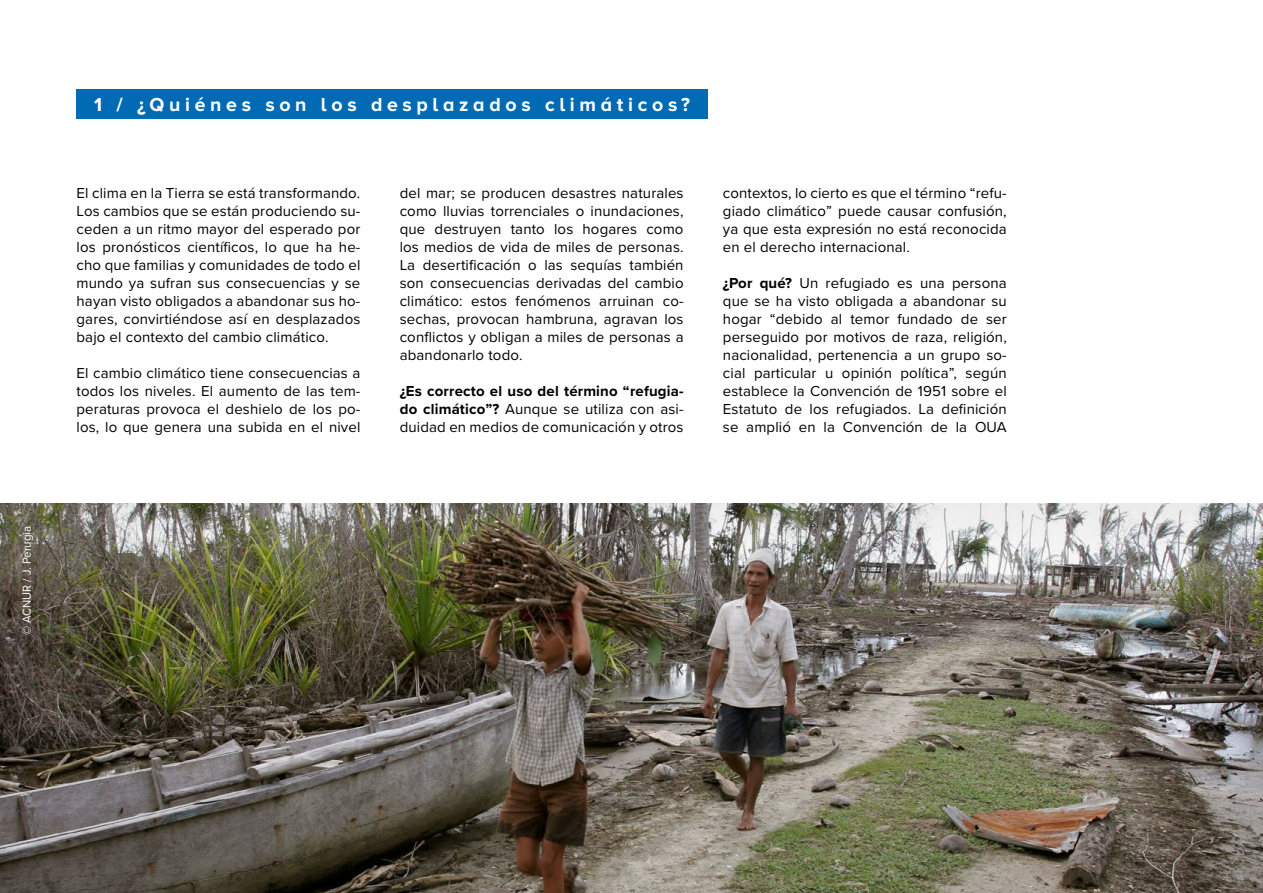
<style>
.page{position:relative;width:1263px;height:893px;background:#fff}
.page>*{position:absolute;margin:0;border:0;box-sizing:border-box;transform-origin:0 0}
.t1{font:700 19.5px "Proxima Nova A";letter-spacing:.24em;color:#fff}
.t2{font:15px/18px "Proxima Nova";letter-spacing:.01em;color:#000;text-align:justify}
.t3{font:12px "Proxima Nova";color:#fff;scale:.96 1}
.s1{font-weight:700}
</style>
<div class="page">
<div style="left:77px;top:89px;width:631px;height:30px;background:#006ab4"></div>
<img style="left:0;top:504px;width:1263px;height:389px">
<p class="t3" style="left:18px;top:635px;width:115px;rotate:-90deg">© ACNUR / J. Perugia</p>
<h1 class="t1" style="left:94px;top:93px;width:598px">1 / ¿Quiénes son los desplazados climáticos?</h1>
<p class="t2" style="left:77px;top:183px;width:285px">El clima en la Tierra se está transformando.<br>Los cambios que se están produciendo su&shy;ceden a un ritmo mayor del esperado por los pronósticos científicos, lo que ha he&shy;cho que familias y comunidades de todo el mundo ya sufran sus consecuencias y se hayan visto obligados a abandonar sus ho&shy;gares, convirtiéndose así en desplazados bajo el contexto del cambio climático.</p>
<p class="t2" style="left:77px;top:363px;width:285px">El cambio climático tiene consecuencias a todos los niveles. El aumento de las tem&shy;peraturas provoca el deshielo de los po&shy;los, lo que genera una subida en el nivel</p>
<p class="t2" style="left:400px;top:183px;width:285px">del mar; se producen desastres naturales como lluvias torrenciales o inundaciones, que destruyen tanto los hogares como los medios de vida de miles de personas.<br>La desertificación o las sequías también son consecuencias derivadas del cambio climático: estos fenómenos arruinan co&shy;sechas, provocan hambruna, agravan los conflictos y obligan a miles de personas a abandonarlo todo.</p>
<p class="t2" style="left:400px;top:381px;width:285px"><span class="s1">¿Es correcto el uso del término “refugia&shy;do climático”?</span> Aunque se utiliza con asi&shy;duidad en medios de comunicación y otros</p>
<p class="t2" style="left:723px;top:183px;width:285px">contextos, lo cierto es que el término “refu&shy;giado climático” puede causar confusión, ya que esta expresión no está reconocida en el derecho internacional.</p>
<p class="t2" style="left:723px;top:273px;width:285px"><span class="s1">¿Por qué?</span> Un refugiado es una persona que se ha visto obligada a abandonar su hogar “debido al temor fundado de ser perseguido por motivos de raza, religión, nacionalidad, pertenencia a un grupo so&shy;cial particular u opinión política”, según establece la Convención de 1951 sobre el Estatuto de los refugiados. La definición se amplió en la Convención de la OUA</p>
</div>
